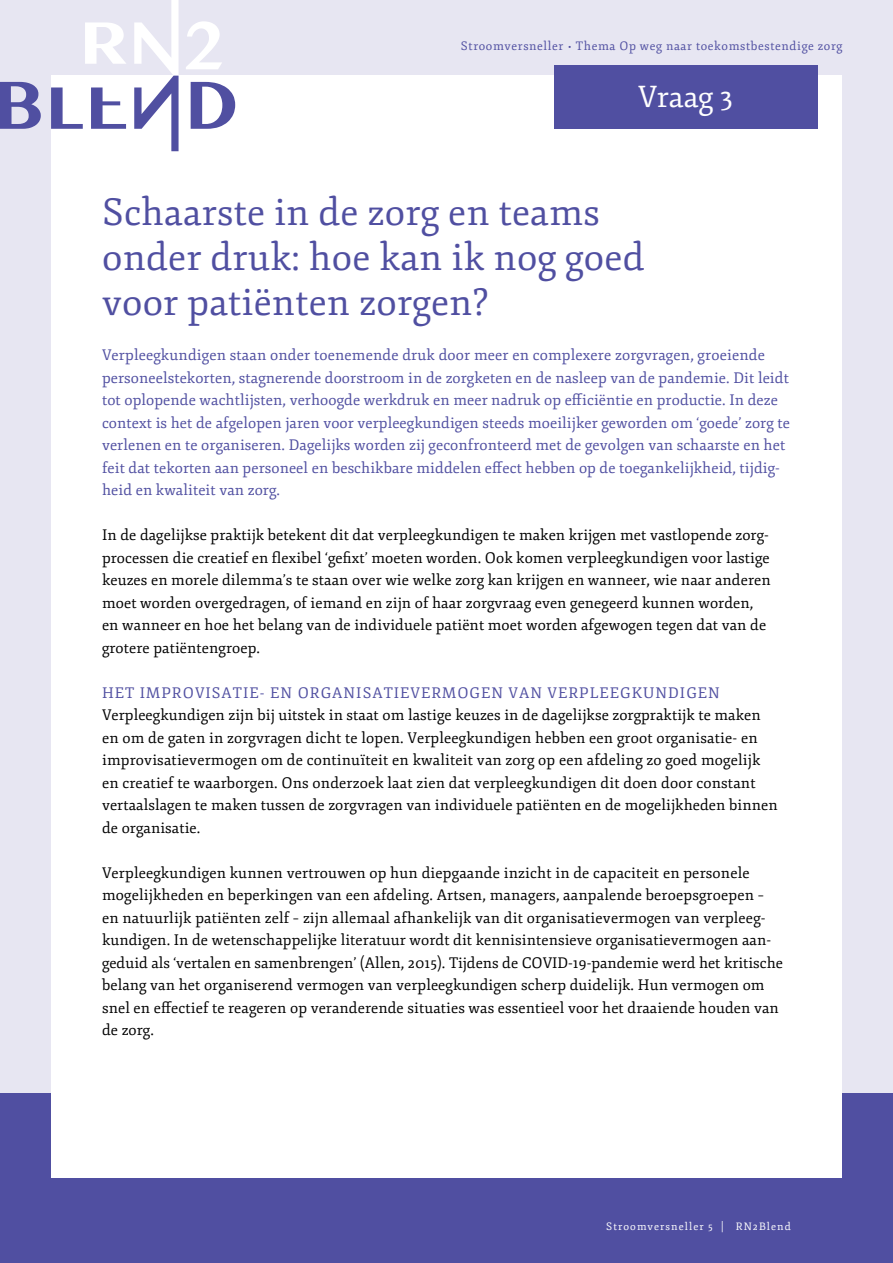
<style>
.page{position:relative;width:893px;height:1263px;background:#e7e6f2}
.page>*{position:absolute;margin:0;border:0;box-sizing:border-box;transform-origin:0 0}
.titel{font:37.5px "Fjord One";letter-spacing:.005em;color:#504fa1}
.titel-2{font:30px "Fjord One";color:#fff}
.tekst{font:15px/22.5px "Fjord One";letter-spacing:.005em;color:#000}
.tekst-2{font:15px/22.5px "Fjord One";letter-spacing:.005em;color:#504fa1}
.tekst-3{font:15px "Fjord One";letter-spacing:.07em;color:#504fa1}
.tekst-4{font:12px "Fjord One";letter-spacing:.05em;color:#504fa1}
.t1{font:10.5px "Fjord One";letter-spacing:.1em;color:#fff}
</style>
<div class="page">
<div style="left:0;top:1093px;width:893px;height:170px;background:#504fa1"></div>
<div style="left:51px;top:76px;width:791px;height:1102px;background:#fff"></div>
<svg style="left:85px;top:22px;width:41px;height:42px"></svg>
<svg style="left:186px;top:21px;width:36px;height:48px"></svg>
<svg style="left:0;top:82px;width:41px;height:47px"></svg>
<svg style="left:51px;top:87px;width:32px;height:42px"></svg>
<svg style="left:91px;top:87px;width:35px;height:42px"></svg>
<svg style="left:134px;top:0;width:45px;height:151px"></svg>
<svg style="left:191px;top:82px;width:44px;height:47px"></svg>
<div style="left:554px;top:65px;width:263px;height:64px;background:#504fa1"></div>
<p class="tekst-4" style="left:461px;top:38px;width:383px">Stroomversneller • Thema Op weg naar toekomstbestendige zorg</p>
<p class="titel-2" style="left:638px;top:78px;width:97px">Vraag 3</p>
<p class="titel" style="left:102px;top:190px;width:499px">Schaarste in de zorg en teams</p>
<p class="titel" style="left:102px;top:235px;width:544px">onder druk: hoe kan ik nog goed</p>
<p class="titel" style="left:102px;top:280px;width:388px">voor patiënten zorgen?</p>
<p class="tekst-2" style="left:102px;top:344px;width:689px">Verpleegkundigen staan onder toenemende druk door meer en complexere zorgvragen, groeiende personeelstekorten, stagnerende doorstroom in de zorgketen en de nasleep van de pandemie. Dit leidt tot oplopende wachtlijsten, verhoogde werkdruk en meer nadruk op efficiëntie en productie. In deze context is het de afgelopen jaren voor verpleegkundigen steeds moeilijker geworden om ‘goede’ zorg te verlenen en te organiseren. Dagelijks worden zij geconfronteerd met de gevolgen van schaarste en het feit dat tekorten aan personeel en beschikbare middelen effect hebben op de toegankelijkheid, tijdig&shy;heid en kwaliteit van zorg.</p>
<p class="tekst" style="left:102px;top:524px;width:670px">In de dagelijkse praktijk betekent dit dat verpleegkundigen te maken krijgen met vastlopende zorg&shy;processen die creatief en flexibel ‘gefixt’ moeten worden. Ook komen verpleegkundigen voor lastige keuzes en morele dilemma’s te staan over wie welke zorg kan krijgen en wanneer, wie naar anderen moet worden overgedragen, of iemand en zijn of haar zorgvraag even genegeerd kunnen worden, en wanneer en hoe het belang van de individuele patiënt moet worden afgewogen tegen dat van de grotere patiëntengroep.</p>
<p class="tekst-3" style="left:102px;top:683px;width:619px">HET IMPROVISATIE- EN ORGANISATIEVERMOGEN VAN VERPLEEGKUNDIGEN</p>
<p class="tekst" style="left:102px;top:704px;width:677px">Verpleegkundigen zijn bij uitstek in staat om lastige keuzes in de dagelijkse zorgpraktijk te maken en om de gaten in zorgvragen dicht te lopen. Verpleegkundigen hebben een groot organisatie- en improvisatievermogen om de continuïteit en kwaliteit van zorg op een afdeling zo goed mogelijk en creatief te waarborgen. Ons onderzoek laat zien dat verpleegkundigen dit doen door constant vertaalslagen te maken tussen de zorgvragen van individuele patiënten en de mogelijkheden binnen de organisatie.</p>
<p class="tekst" style="left:102px;top:861px;width:682px">Verpleegkundigen kunnen vertrouwen op hun diepgaande inzicht in de capaciteit en personele mogelijkheden en beperkingen van een afdeling. Artsen, managers, aanpalende beroepsgroepen – en natuurlijk patiënten zelf – zijn allemaal afhankelijk van dit organisatievermogen van verpleeg&shy;kundigen. In de wetenschappelijke literatuur wordt dit kennisintensieve organisatievermogen aan&shy;geduid als ‘vertalen en samenbrengen’ (Allen, 2015). Tijdens de COVID-19-pandemie werd het kritische belang van het organiserend vermogen van verpleegkundigen scherp duidelijk. Hun vermogen om snel en effectief te reageren op veranderende situaties was essentieel voor het draaiende houden van de zorg.</p>
<p class="t1" style="left:606px;top:1220px;width:186px">Stroomversneller 5 | RN2Blend</p>
</div>
